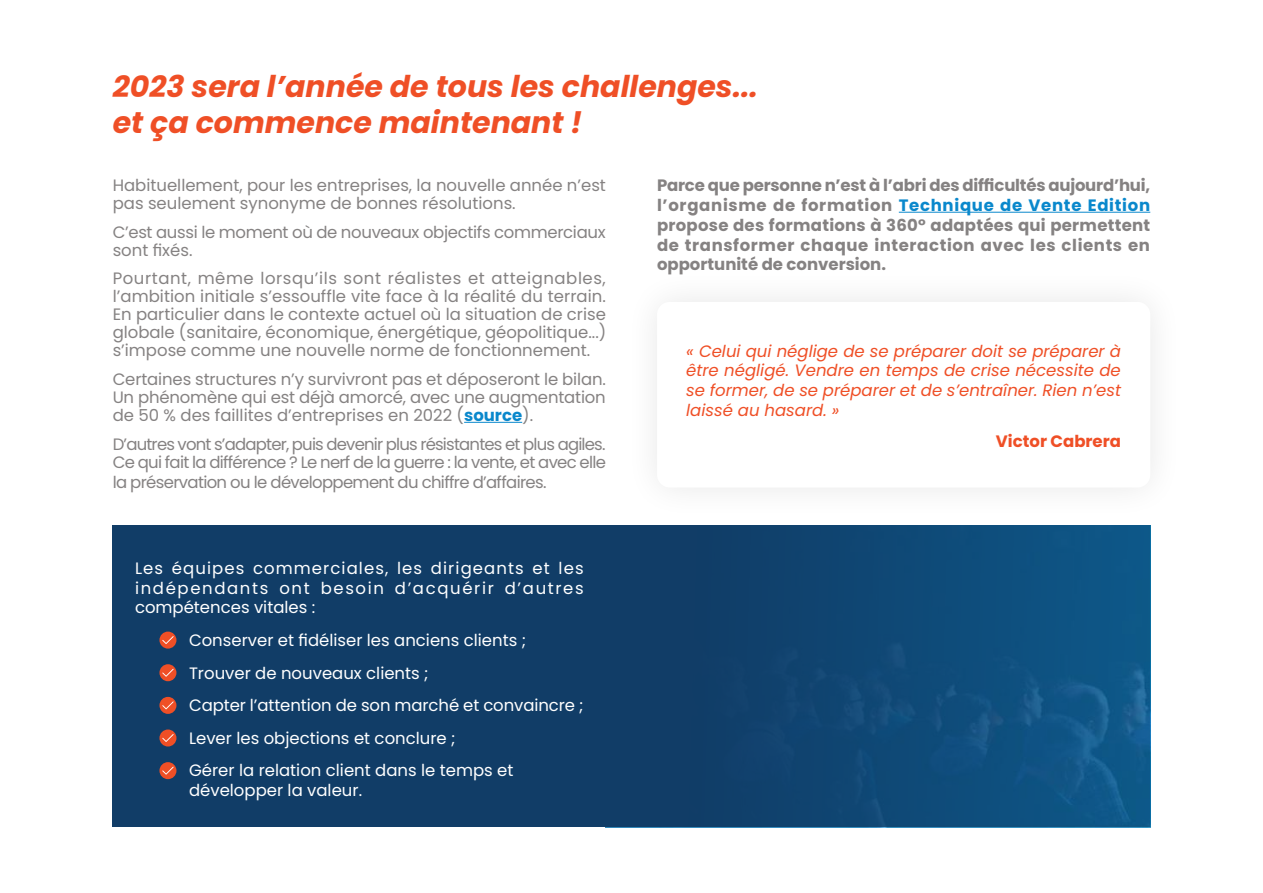
<style>
.page{position:relative;width:1263px;height:893px;background:#fff}
.page>*{position:absolute;margin:0;border:0;box-sizing:border-box;transform-origin:0 0}
.t1{font:italic 700 30px/36px "Poppins";color:#ef4f26}
.t2{font:16.5px/18px "Poppins";letter-spacing:-.02em;color:#858282;text-align:justify}
.t3{font:16.5px/32.5px "Poppins";color:#fff;text-align:justify}
.t4{font:700 16.5px/19.8px "Poppins";letter-spacing:.02em;color:#858282;text-align:justify}
.t5{font:italic 16.5px/19.8px "Poppins";color:#ef4f26;text-align:justify}
.t6{font:16.5px/18px "Poppins";letter-spacing:-.05em;color:#858282}
.t7{font:16.5px/18px "Poppins";color:#858282}
.t8{font:16.5px "Poppins";letter-spacing:-.04em;color:#858282}
.t9{font:700 16.5px "Poppins";color:#ef4f26}
.s1{font-weight:700;color:#0a88cc}
.s2{color:#0a88cc}
</style>
<div class="page">
<div style="left:113px;top:525px;width:1037px;height:302px;background:linear-gradient(to right,#12365e,#0f5080)"></div>
<hr style="left:464px;top:422px;width:58px;height:1px;background:#0a88cc">
<hr style="left:899px;top:212px;width:251px;height:1px;background:#0a88cc">
<div style="left:159px;top:632px;width:17px;height:17px;background:#ef4f26;border-radius:50%"></div>
<svg style="left:159px;top:664px;width:17px;height:17px"></svg>
<div style="left:159px;top:697px;width:17px;height:17px;background:#ef4f26;border-radius:50%"></div>
<div style="left:159px;top:729px;width:17px;height:17px;background:#ef4f26;border-radius:50%"></div>
<svg style="left:159px;top:762px;width:17px;height:17px"></svg>
<svg style="left:162px;top:636px;width:12px;height:8px"></svg>
<svg style="left:162px;top:669px;width:12px;height:8px"></svg>
<svg style="left:162px;top:701px;width:12px;height:8px"></svg>
<svg style="left:162px;top:734px;width:12px;height:8px"></svg>
<svg style="left:162px;top:767px;width:12px;height:8px"></svg>
<h1 class="t1" style="left:113px;top:69px;width:647px">2023 sera l’année de tous les challenges... et ça commence maintenant !</h1>
<p class="t7" style="left:113px;top:176px;width:495px">Habituellement, pour les entreprises, la nouvelle année n’est pas seulement synonyme de bonnes résolutions.</p>
<p class="t2" style="left:113px;top:223px;width:494px">C’est aussi le moment où de nouveaux objectifs commerciaux sont fixés.</p>
<p class="t2" style="left:113px;top:270px;width:495px">Pourtant, même lorsqu’ils sont réalistes et atteignables, l’ambition initiale s’essouffle vite face à la réalité du terrain.<br>En particulier dans le contexte actuel où la situation de crise globale (sanitaire, économique, énergétique, géopolitique...) s’impose comme une nouvelle norme de fonctionnement.</p>
<p class="t2" style="left:113px;top:370px;width:495px">Certaines structures n’y survivront pas et déposeront le bilan.<br>Un phénomène qui est déjà amorcé, avec une augmentation de 50 % des faillites d’entreprises en 2022 (<span class="s1">source</span>).</p>
<p class="t6" style="left:113px;top:435px;width:495px">D’autres vont s’adapter, puis devenir plus résistantes et plus agiles.<br>Ce qui fait la différence ? Le nerf de la guerre : la vente, et avec elle</p>
<p class="t8" style="left:113px;top:472px;width:435px">la préservation ou le développement du chiffre d’affaires.</p>
<p class="t4" style="left:657px;top:176px;width:495px">Parce que personne n’est à l’abri des difficultés aujourd’hui, l’organisme de formation <span class="s2">Technique de Vente Edition </span>propose des formations à 360° adaptées qui permettent de transformer chaque interaction avec les clients en opportunité de conversion.</p>
<p class="t5" style="left:686px;top:341px;width:436px">« Celui qui néglige de se préparer doit se préparer à être négligé. Vendre en temps de crise nécessite de se former, de se préparer et de s’entraîner. Rien n’est laissé au hasard. »</p>
<p class="t9" style="left:996px;top:431px;width:127px">Victor Cabrera</p>
<p class="t3" style="left:135px;top:558px;width:450px;line-height:19.8px">Les équipes commerciales, les dirigeants et les indépendants ont besoin d’acquérir d’autres compétences vitales :</p>
<p class="t3" style="left:189px;top:624px;width:396px;text-align:left">Conserver et fidéliser les anciens clients ; Trouver de nouveaux clients ;<br>Capter l’attention de son marché et convaincre ; Lever les objections et conclure ;<br>Gérer la relation client dans le temps et</p>
<p class="t3" style="left:189px;top:774px;width:175px">développer la valeur.</p>
</div>
